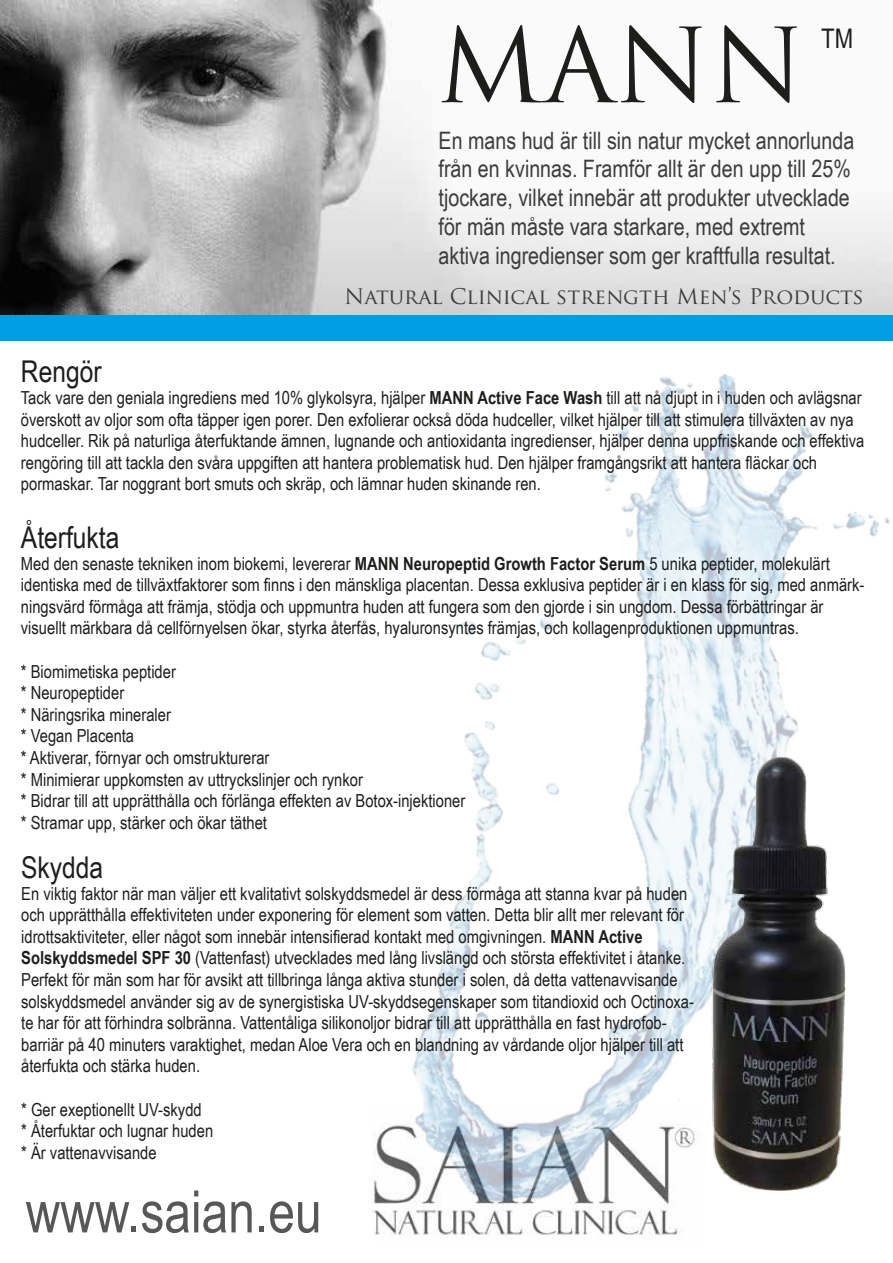
<style>
.page{position:relative;width:893px;height:1263px;background:#fff}
.page>*{position:absolute;margin:0;border:0;box-sizing:border-box;transform-origin:0 0}
.t1{font:100.5px "Trajan Pro";color:#1d1d1b}
.t2{font:58.5px "Arial Narrow";color:#575756}
.t3{font:30px "Arial Narrow";color:#1d1d1b}
.t4{font:27px "Arial Narrow";color:#1d1d1b}
.t5{font:24px/28.8px "Arial Narrow";color:#3c3c3b}
.t6{font:21px "Trajan Pro";color:#3c3c3b}
.t7{font:18px/21.6px "Arial Narrow";color:#1d1d1b}
.s1{font-weight:700}
</style>
<div class="page">
<img style="left:0;top:0;width:893px;height:315px">
<img style="left:271px;top:340px;width:622px;height:895px">
<div style="left:0;top:315px;width:893px;height:25px;background:#009fe3"></div>
<img style="left:680px;top:756px;width:179px;height:434px">
<h1 class="t1" style="left:436px;top:2px;width:370px">MANN</h1>
<p class="t5" style="left:439px;top:125px;width:417px">En mans hud är till sin natur mycket annorlunda från en kvinnas. Framför allt är den upp till 25% tjockare, vilket innebär att produkter utvecklade för män måste vara starkare, med extremt aktiva ingredienser som ger kraftfulla resultat.</p>
<p class="t6" style="left:344px;top:283px;width:521px">Natural Clinical strength Men’s Products</p>
<h3 class="t4" style="left:821px;top:19px;width:33px">TM</h3>
<h3 class="t3" style="left:21px;top:350px;width:82px">Rengör</h3>
<p class="t7" style="left:21px;top:386px;width:845px">Tack vare den geniala ingrediens med 10% glykolsyra, hjälper <span class="s1">MANN Active Face Wash</span> till att nå djupt in i huden och avlägsnar överskott av oljor som ofta täpper igen porer. Den exfolierar också döda hudceller, vilket hjälper till att stimulera tillväxten av nya hudceller. Rik på naturliga återfuktande ämnen, lugnande och antioxidanta ingredienser, hjälper denna uppfriskande och effektiva rengöring till att tackla den svåra uppgiften att hantera problematisk hud. Den hjälper framgångsrikt att hantera fläckar och pormaskar. Tar noggrant bort smuts och skräp, och lämnar huden skinande ren.</p>
<h3 class="t3" style="left:21px;top:515px;width:100px">Återfukta</h3>
<p class="t7" style="left:21px;top:552px;width:845px">Med den senaste tekniken inom biokemi, levererar <span class="s1">MANN Neuropeptid Growth Factor Serum</span> 5 unika peptider, molekulärt identiska med de tillväxtfaktorer som finns i den mänskliga placentan. Dessa exklusiva peptider är i en klass för sig, med anmärk&shy;ningsvärd förmåga att främja, stödja och uppmuntra huden att fungera som den gjorde i sin ungdom. Dessa förbättringar är visuellt märkbara då cellförnyelsen ökar, styrka återfås, hyaluronsyntes främjas, och kollagenproduktionen uppmuntras.</p>
<p class="t7" style="left:21px;top:660px;width:446px">* Biomimetiska peptider<br>* Neuropeptider<br>* Näringsrika mineraler<br>* Vegan Placenta<br>* Aktiverar, förnyar och omstrukturerar<br>* Minimierar uppkomsten av uttryckslinjer och rynkor<br>* Bidrar till att upprätthålla och förlänga effekten av Botox-injektioner * Stramar upp, stärker och ökar täthet</p>
<h3 class="t3" style="left:21px;top:845px;width:84px">Skydda</h3>
<p class="t7" style="left:21px;top:882px;width:674px">En viktig faktor när man väljer ett kvalitativt solskyddsmedel är dess förmåga att stanna kvar på huden och upprätthålla effektiviteten under exponering för element som vatten. Detta blir allt mer relevant för idrottsaktiviteter, eller något som innebär intensifierad kontakt med omgivningen. <span class="s1">MANN Active Solskyddsmedel SPF 30</span> (Vattenfast) utvecklades med lång livslängd och största effektivitet i åtanke.<br>Perfekt för män som har för avsikt att tillbringa långa aktiva stunder i solen, då detta vattenavvisande solskyddsmedel använder sig av de synergistiska UV-skyddsegenskaper som titandioxid och Octinoxa&shy;te har för att förhindra solbränna. Vattentåliga silikonoljor bidrar till att upprätthålla en fast hydrofob&shy;barriär på 40 minuters varaktighet, medan Aloe Vera och en blandning av vårdande oljor hjälper till att återfukta och stärka huden.</p>
<p class="t7" style="left:21px;top:1098px;width:194px">* Ger exeptionellt UV-skydd<br>* Återfuktar och lugnar huden * Är vattenavvisande</p>
<h2 class="t2" style="left:26px;top:1169px;width:297px">www.saian.eu</h2>
</div>
